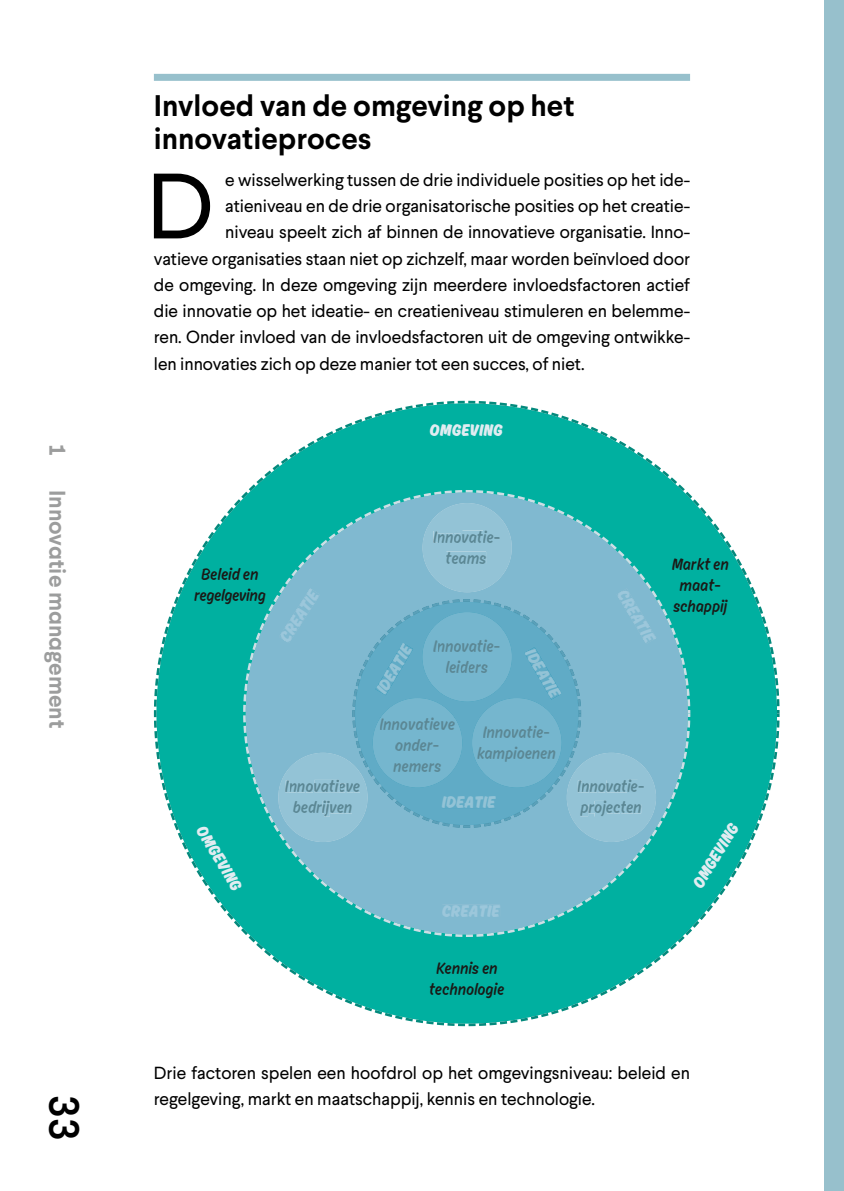
<style>
.page{position:relative;width:844px;height:1191px;background:#fff}
.page>*{position:absolute;margin:0;border:0;box-sizing:border-box;transform-origin:0 0}
.t1{font:92.58px "Larsseit";color:#000}
.t2{font:500 42px "Larsseit";color:#000}
.t3{font:700 29.75px/33.2px "Larsseit";color:#000}
.t4{font:700 22.75px "Larsseit";color:#9c9d9d}
.t5{font:17.5px "Larsseit";color:#000}
.t6{font:100 17.5px/21px "Ahkio";letter-spacing:.015em;color:#5b8794;text-align:center}
.t7{font:100 17.5px/21px "Ahkio";letter-spacing:.015em;color:#1a1a17;text-align:center}
.t8{font:700 17.5px "Ahkio";letter-spacing:.015em;color:#e1ecf1}
.t9{font:700 17.5px "Ahkio";letter-spacing:.015em;color:#93c3d6}
.t10{font:700 17.5px "Ahkio";letter-spacing:.015em;color:#9cc7db}
</style>
<div class="page">
<div style="left:823px;top:0;width:20px;height:1191px;background:#97c0cc"></div>
<div style="left:154px;top:74px;width:536px;height:7px;background:#97c0cc"></div>
<svg style="left:154px;top:401px;width:625px;height:625px;fill:#00b0a0"></svg>
<svg style="left:776px;top:710px;width:3px;height:7px"></svg>
<svg style="left:243px;top:490px;width:447px;height:447px;background:#11b3a5"></svg>
<svg style="left:687px;top:710px;width:3px;height:7px"></svg>
<svg style="left:246px;top:492px;width:441px;height:442px;background:#4cb6bc"></svg>
<svg style="left:352px;top:599px;width:21px;height:229px;background:#70b1ca"></svg>
<svg style="left:278px;top:752px;width:89px;height:90px;background:#8ec0d4"></svg>
<div style="left:330px;top:804px;width:13px;height:9px;background:#93c3d6"></div>
<div style="left:344px;top:804px;width:8px;height:9px;background:#93c3d6"></div>
<svg style="left:373px;top:503px;width:283px;height:339px;background:#74b6cb"></svg>
<div style="left:395px;top:738px;width:43px;height:12px;background:#75b6ce"></div>
<div style="left:393px;top:763px;width:48px;height:8px;background:#75b6ce"></div>
<div style="left:442px;top:904px;width:58px;height:12px;background:#80b9d0"></div>
<div style="left:279px;top:588px;width:41px;height:55px;background:#80b9d0"></div>
<h3 class="t3" style="left:154px;top:89px;width:422px">Invloed van de omgeving op het innovatieproces</h3>
<h1 class="t1" style="left:147px;top:146px;width:69px">D</h1>
<p class="t5" style="left:225px;top:168px;width:466px">e wisselwerking tussen de drie individuele posities op het ide-</p>
<p class="t5" style="left:225px;top:195px;width:466px">atieniveau en de drie organisatorische posities op het creatie-</p>
<p class="t5" style="left:225px;top:221px;width:466px">niveau speelt zich af binnen de innovatieve organisatie. Inno-</p>
<p class="t5" style="left:154px;top:247px;width:537px">vatieve organisaties staan niet op zichzelf, maar worden beïnvloed door</p>
<p class="t5" style="left:154px;top:273px;width:537px">de omgeving. In deze omgeving zijn meerdere invloedsfactoren actief</p>
<p class="t5" style="left:154px;top:300px;width:537px">die innovatie op het ideatie- en creatieniveau stimuleren en belemme-</p>
<p class="t5" style="left:154px;top:326px;width:537px">ren. Onder invloed van de invloedsfactoren uit de omgeving ontwikke-</p>
<p class="t5" style="left:154px;top:352px;width:432px">len innovaties zich op deze manier tot een succes, of niet.</p>
<h3 class="t4" style="left:73px;top:442px;width:15px;rotate:90deg">1</h3>
<h3 class="t4" style="left:73px;top:490px;width:240px;rotate:90deg">Innovatie management</h3>
<p class="t8" style="left:429px;top:419px;width:74px">OMGEVING</p>
<p class="t6" style="left:433px;top:526px;width:69px">Innovatie-</p>
<p class="t6" style="left:445px;top:547px;width:42px">teams</p>
<p class="t7" style="left:194px;top:563px;width:73px">Beleid en regelgeving</p>
<p class="t7" style="left:672px;top:553px;width:58px">Markt en maat&shy;schappij</p>
<p class="t10" style="left:275px;top:635px;width:59px;rotate:-57deg">CREATIE</p>
<p class="t10" style="left:630px;top:585px;width:59px;rotate:59deg">CREATIE</p>
<p class="t6" style="left:433px;top:635px;width:69px">Innovatie&shy;leiders</p>
<p class="t9" style="left:371px;top:687px;width:55px;rotate:-59deg">IDEATIE</p>
<p class="t9" style="left:538px;top:644px;width:55px;rotate:60deg">IDEATIE</p>
<p class="t6" style="left:285px;top:775px;width:76px">Innovatieve bedrijven</p>
<p class="t6" style="left:379px;top:713px;width:77px">Innova ieve</p>
<p class="t6" style="left:393px;top:713px;width:49px;text-align:left;text-indent:30px">t onder&shy;nemers</p>
<p class="t6" style="left:477px;top:721px;width:80px">Innovatie&shy;kampioenen</p>
<p class="t9" style="left:441px;top:791px;width:55px">IDEATIE</p>
<p class="t6" style="left:577px;top:775px;width:69px;text-align:left">Innovatie&shy;projecten</p>
<p class="t8" style="left:209px;top:821px;width:74px;rotate:59deg">OMGEVING</p>
<p class="t8" style="left:687px;top:882px;width:74px;rotate:-59deg">OMGEVING</p>
<p class="t10" style="left:441px;top:900px;width:59px">CREATIE</p>
<p class="t7" style="left:429px;top:957px;width:76px">Kennis en technologie</p>
<p class="t5" style="left:154px;top:1061px;width:537px">Drie factoren spelen een hoofdrol op het omgevingsniveau: beleid en</p>
<h2 class="t2" style="left:92px;top:1093px;width:49px;rotate:90deg">33</h2>
<p class="t5" style="left:154px;top:1087px;width:442px">regelgeving, markt en maatschappij, kennis en technologie.</p>
</div>
